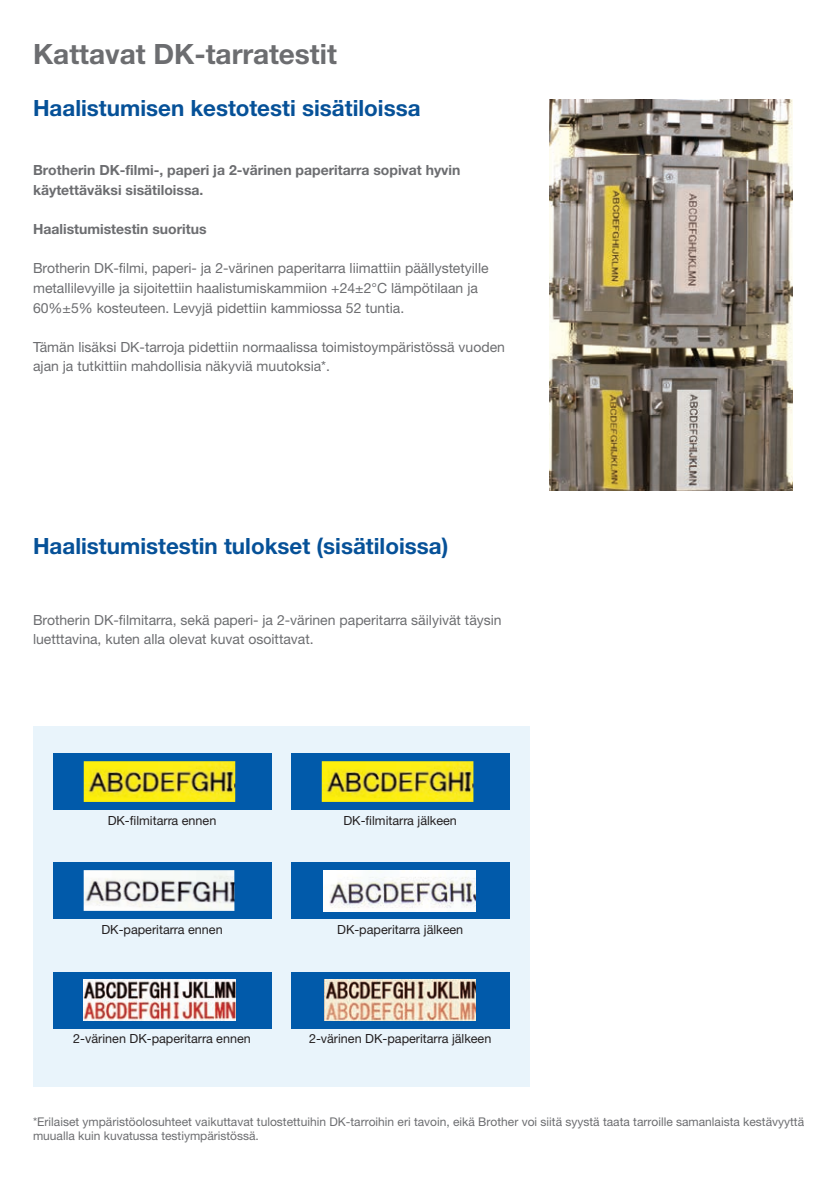
<style>
.page{position:relative;width:833px;height:1196px;background:#fff}
.page>*{position:absolute;margin:0;border:0;box-sizing:border-box;transform-origin:0 0}
.t1{font:700 28px "Helvetica Neue LTW1 G";color:#6c6d70}
.t2{font:700 22.4px "Helvetica Neue LTW1 G";color:#065198}
.t3{font:14px/19.6px "Helvetica Neue LTW1 G";color:#6c6d70}
.t4{font:700 14px/19.6px "Helvetica Neue LTW1 G";color:#6c6d70}
.t5{font:12.6px "Helvetica Neue LTW1 G";color:#231f20}
.t6{font:12px/14.4px "Helvetica Neue LTW1 G";color:#6c6d70}
</style>
<div class="page">
<img style="left:549px;top:100px;width:244px;height:391px">
<div style="left:33px;top:726px;width:496px;height:361px;background:#e9f4fb"></div>
<div style="left:53px;top:754px;width:218px;height:56px;background:#015aaa"></div>
<div style="left:291px;top:754px;width:218px;height:56px;background:#015aaa"></div>
<div style="left:291px;top:863px;width:218px;height:56px;background:#015aaa"></div>
<div style="left:53px;top:972px;width:218px;height:56px;background:#015aaa"></div>
<div style="left:291px;top:972px;width:218px;height:56px;background:#015aaa"></div>
<div style="left:53px;top:863px;width:218px;height:56px;background:#015aaa"></div>
<img style="left:84px;top:761px;width:151px;height:41px">
<img style="left:322px;top:761px;width:151px;height:41px">
<img style="left:84px;top:870px;width:150px;height:41px">
<img style="left:323px;top:870px;width:152px;height:41px">
<img style="left:324px;top:980px;width:151px;height:40px">
<img style="left:84px;top:980px;width:151px;height:40px">
<h1 class="t1" style="left:33px;top:37px;width:305px">Kattavat DK-tarratestit</h1>
<h2 class="t2" style="left:33px;top:94px;width:389px">Haalistumisen kestotesti sisätiloissa</h2>
<p class="t4" style="left:33px;top:161px;width:429px">Brotherin DK-filmi-, paperi ja 2-värinen paperitarra sopivat hyvin käytettäväksi sisätiloissa.</p>
<p class="t4" style="left:33px;top:219px;width:175px">Haalistumistestin suoritus</p>
<p class="t3" style="left:33px;top:259px;width:457px">Brotherin DK-filmi, paperi ja- 2-värinen paperitarra liimattiin päällystetyille metallilevyille ja sijoitettiin haalistumiskammiion +24±2°C lämpötilaan ja<br>60%±5% kosteuteen. Levyjä pidettiin kammiossa 52 tuntia.</p>
<p class="t3" style="left:33px;top:337px;width:473px">Tämän lisäksi DK-tarroja pidettiin normaalissa toimistoympäristössä vuoden ajan ja tutkittiin mahdollisia näkyviä muutoksia .*</p>
<h2 class="t2" style="left:33px;top:532px;width:417px">Haalistumistestin tulokset (sisätiloissa(</h2>
<p class="t3" style="left:33px;top:610px;width:470px">Brotherin DK-filmitarra, sekä paperi ja- 2-värinen paperitarra säilyivät täysin luetttavina, kuten alla olevat kuvat osoittavat.</p>
<p class="t5" style="left:108px;top:812px;width:110px">DK-filmitarra ennen</p>
<p class="t5" style="left:343px;top:812px;width:115px">DK-filmitarra jälkeen</p>
<p class="t5" style="left:101px;top:922px;width:123px">DK-paperitarra ennen</p>
<p class="t5" style="left:337px;top:922px;width:128px">DK-paperitarra jälkeen</p>
<p class="t5" style="left:73px;top:1031px;width:179px">2-värinen DK-paperitarra ennen</p>
<p class="t5" style="left:309px;top:1031px;width:184px">2-värinen DK-paperitarra jälkeen</p>
<p class="t6" style="left:33px;top:1114px;width:772px">*Erilaiset ympäristöolosuhteet vaikuttavat tulostettuihin DK-tarroihin eri tavoin, eikä Brother voi siitä syystä taata tarroille samanlaista kestävyyttä muualla kuin kuvatussa testiympäristössä.</p>
</div>
